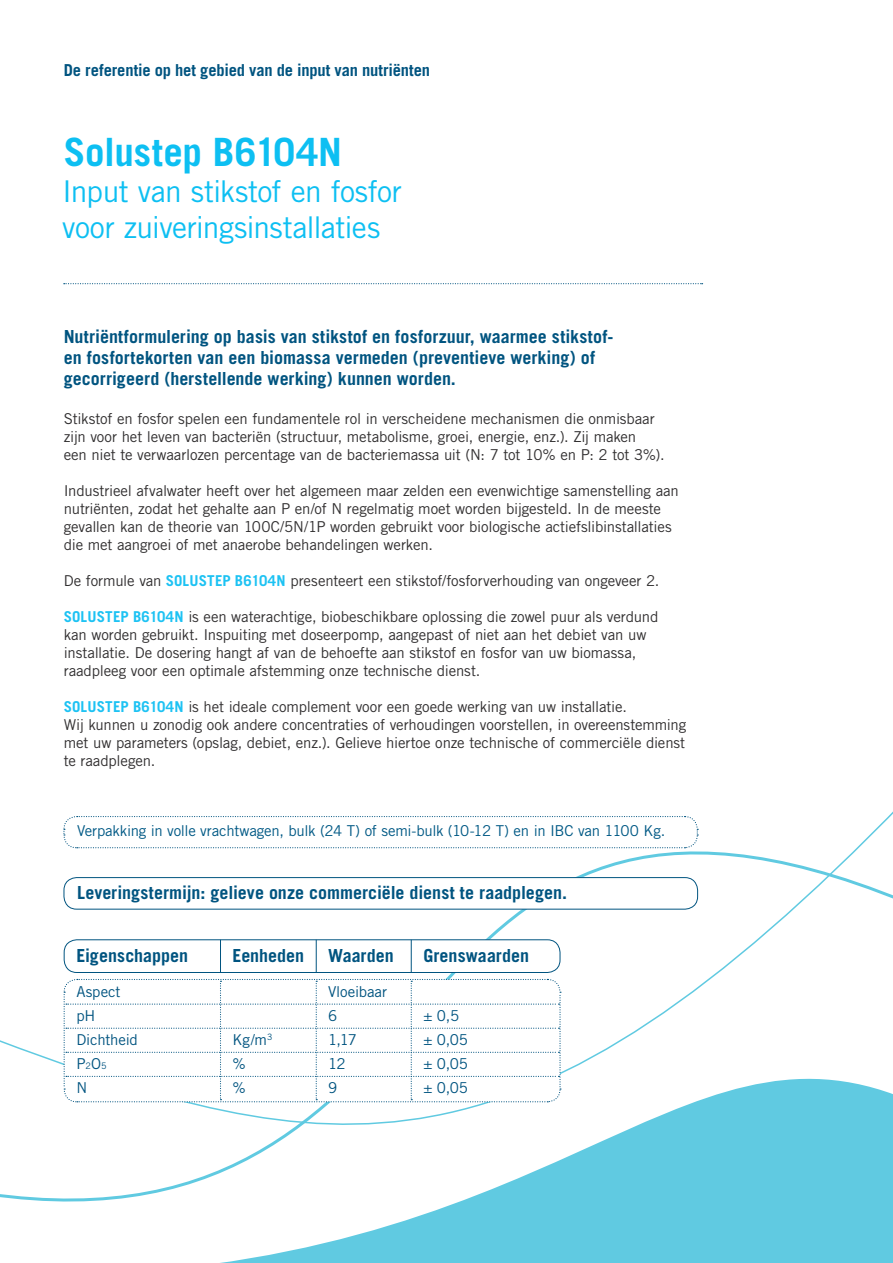
<style>
.page{position:relative;width:893px;height:1263px;background:#fff}
.page>*{position:absolute;margin:0;border:0;box-sizing:border-box;transform-origin:0 0}
.t1{font:700 39px "Trade Gothic LT Std";color:#0dbff2}
.t2{font:30px/36px "Trade Gothic LT Std";letter-spacing:-.02em;color:#0dbff2}
.t3{font:700 18px/21px "Trade Gothic LT Std";color:#005480}
.t4{font:700 16.5px "Trade Gothic LT Std";letter-spacing:-.01em;color:#005480}
.t5{font:15px/18px "Trade Gothic LT Std";letter-spacing:-.01em;color:#312f30}
.t6{font:15px "Trade Gothic LT Std";letter-spacing:-.015em;color:#005985}
.t7{font:15px/24px "Trade Gothic LT Std";letter-spacing:-.01em;color:#005480}
.s1{font-weight:700;color:#1dc2f3}
.s2{font-size:9px}
</style>
<div class="page">
<svg style="left:0;top:811px;width:893px;height:385px"></svg>
<svg style="left:33px;top:1003px;width:860px;height:260px"></svg>
<svg style="left:64px;top:283px;width:639px;height:1px"></svg>
<div style="left:64px;top:877px;width:634px;height:32px;background:#fff;border-radius:13px"></div>
<div style="left:64px;top:877px;width:634px;height:32px;border:1px solid #005480;border-radius:13px"></div>
<svg style="left:63px;top:815px;width:635px;height:34px"></svg>
<div style="left:64px;top:940px;width:496px;height:32px;background:#fff;border-radius:13px"></div>
<div style="left:64px;top:939px;width:496px;height:34px;border:1px solid #005480;border-radius:13px"></div>
<hr style="left:220px;top:940px;width:1px;height:32px;background:#005480">
<hr style="left:316px;top:940px;width:1px;height:32px;background:#005480">
<hr style="left:411px;top:940px;width:1px;height:32px;background:#005480">
<svg style="left:63px;top:978px;width:498px;height:125px"></svg>
<p class="t4" style="left:64px;top:60px;width:368px">De referentie op het gebied van de input van nutriënten</p>
<h1 class="t1" style="left:64px;top:128px;width:280px">Solustep B6104N</h1>
<h2 class="t2" style="left:62px;top:173px;width:341px">Input van stikstof en fosfor voor zuiveringsinstallaties</h2>
<p class="t3" style="left:64px;top:326px;width:551px">Nutriëntformulering op basis van stikstof en fosforzuur, waarmee stikstof&shy;en fosfortekorten van een biomassa vermeden (preventieve werking) of gecorrigeerd (herstellende werking) kunnen worden.</p>
<p class="t5" style="left:64px;top:409px;width:602px">Stikstof en fosfor spelen een fundamentele rol in verscheidene mechanismen die onmisbaar zijn voor het leven van bacteriën (structuur, metabolisme, groei, energie, enz.). Zij maken<br>een niet te verwaarlozen percentage van de bacteriemassa uit (N: 7 tot 10% en P: 2 tot 3%).</p>
<p class="t5" style="left:64px;top:481px;width:616px">Industrieel afvalwater heeft over het algemeen maar zelden een evenwichtige samenstelling aan nutriënten, zodat het gehalte aan P en/of N regelmatig moet worden bijgesteld. In de meeste gevallen kan de theorie van 100C/5N/1P worden gebruikt voor biologische actiefslibinstallaties die met aangroei of met anaerobe behandelingen werken.</p>
<p class="t5" style="left:64px;top:571px;width:597px">De formule van <span class="s1">SOLUSTEP B6104N</span> presenteert een stikstof/fosforverhouding van ongeveer 2.</p>
<p class="t5" style="left:64px;top:607px;width:596px"><span class="s1">SOLUSTEP B6104N</span> is een waterachtige, biobeschikbare oplossing die zowel puur als verdund kan worden gebruikt. Inspuiting met doseerpomp, aangepast of niet aan het debiet van uw installatie. De dosering hangt af van de behoefte aan stikstof en fosfor van uw biomassa, raadpleeg voor een optimale afstemming onze technische dienst.</p>
<p class="t5" style="left:64px;top:697px;width:624px"><span class="s1">SOLUSTEP B6104N</span> is het ideale complement voor een goede werking van uw installatie.<br>Wij kunnen u zonodig ook andere concentraties of verhoudingen voorstellen, in overeenstemming met uw parameters (opslag, debiet, enz.). Gelieve hiertoe onze technische of commerciële dienst te raadplegen.</p>
<p class="t6" style="left:77px;top:822px;width:590px">Verpakking in volle vrachtwagen, bulk (24 T) of semi-bulk (10-12 T) en in IBC van 1100 Kg.</p>
<p class="t3" style="left:77px;top:882px;width:491px">Leveringstermijn: gelieve onze commerciële dienst te raadplegen.</p>
<p class="t3" style="left:76px;top:945px;width:113px">Eigenschappen</p>
<p class="t7" style="left:76px;top:980px;width:63px">Aspect pH<br>Dichtheid<br>P<span class="s2">2</span>O<span class="s2">5<br></span>N</p>
<p class="t7" style="left:328px;top:980px;width:60px">Vloeibaar<br>6<br>1,17<br>12<br>9</p>
<p class="t3" style="left:232px;top:945px;width:73px">Eenheden</p>
<p class="t3" style="left:328px;top:945px;width:67px">Waarden</p>
<p class="t3" style="left:423px;top:945px;width:107px">Grenswaarden</p>
<p class="t7" style="left:423px;top:1004px;width:46px">± 0,5 ± 0,05 ± 0,05 ± 0,05</p>
<p class="t7" style="left:232px;top:1028px;width:41px">Kg/m<sup>3 </sup>%<br>%</p>
</div>
